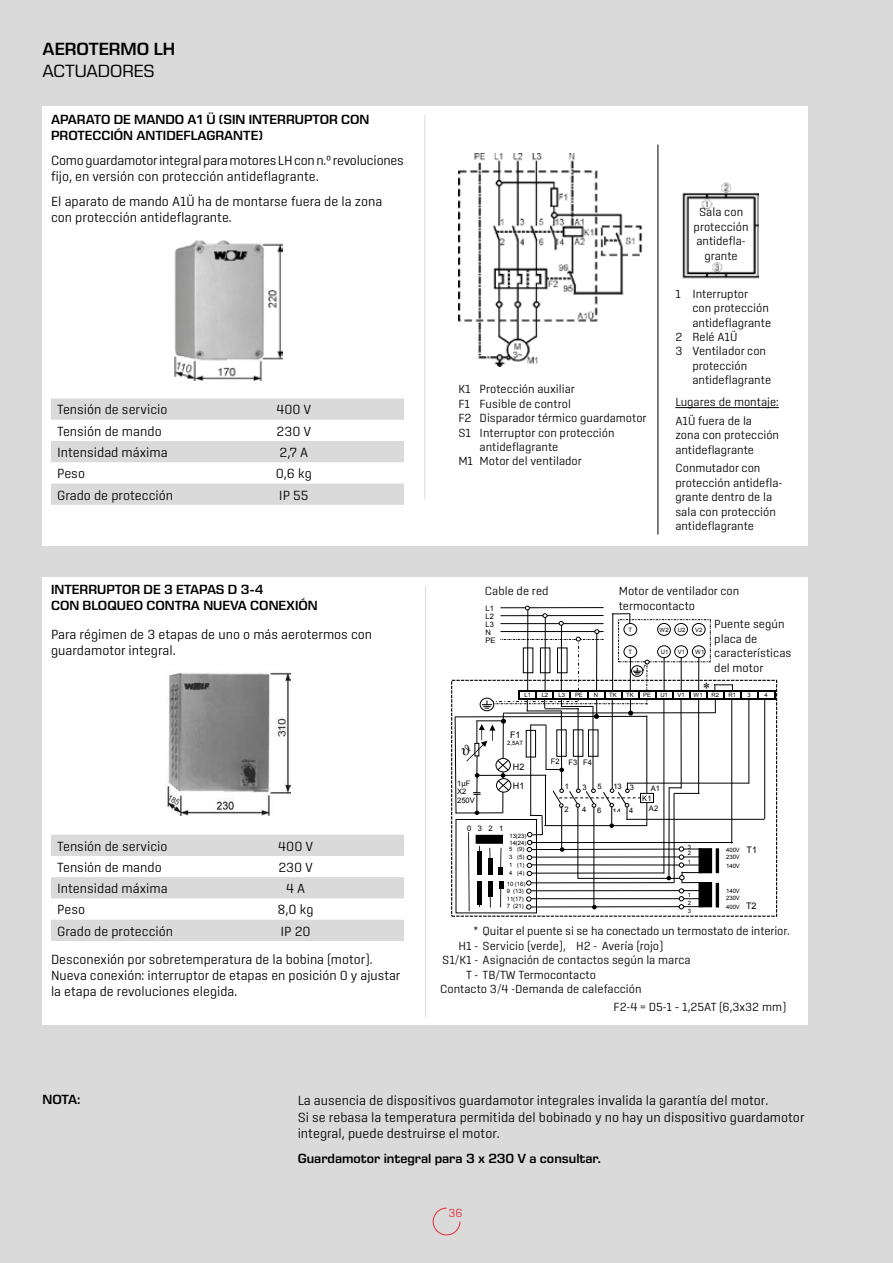
<style>
.page{position:relative;width:893px;height:1263px;background:#dadada}
.page>*{position:absolute;margin:0;border:0;box-sizing:border-box;transform-origin:0 0}
.t1{font:600 18px "Eurostile Next LT Pro";color:#000}
.t2{font:18px "Eurostile Next LT Pro";color:#000}
.t3{font:15px "Times New Roman";color:#000}
.t4{font:300 13.5px/16.2px "Center";color:#000}
.t5{font:600 13.5px/16.2px "Eurostile Next LT Pro";color:#000}
.t6{font:300 12px/14.4px "Center";color:#000}
.t7{font:300 12px "Center";color:#e62a32}
.t8{font:9px "Arial";letter-spacing:.01em;color:#000}
.t9{font:7.5px/7.9px "Arial";color:#000}
.t10{font:6px/7.6px "Arial";letter-spacing:-.01em;color:#000}
</style>
<div class="page">
<svg style="left:432px;top:1207px;width:29px;height:29px"></svg>
<div style="left:43px;top:106px;width:765px;height:440px;background:#fff"></div>
<img style="left:458px;top:153px;width:300px;height:214px">
<hr style="left:675px;top:407px;width:104px;height:1px;background:#000">
<hr style="left:657px;top:145px;width:1px;height:389px;background:#000">
<img style="left:174px;top:240px;width:109px;height:141px">
<svg style="left:51px;top:398px;width:353px;height:107px"></svg>
<hr style="left:424px;top:115px;width:1px;height:385px;background:#dadada">
<div style="left:43px;top:577px;width:765px;height:448px;background:#fff"></div>
<div style="left:451px;top:680px;width:326px;height:237px;border:1px dashed #000"></div>
<img style="left:167px;top:672px;width:123px;height:144px">
<svg style="left:51px;top:835px;width:353px;height:106px"></svg>
<hr style="left:425px;top:586px;width:1px;height:431px;background:#dadada">
<svg style="left:454px;top:606px;width:321px;height:305px"></svg>
<h1 class="t1" style="left:43px;top:39px;width:134px">AEROTERMO LH</h1>
<h1 class="t2" style="left:43px;top:61px;width:114px">ACTUADORES</h1>
<p class="t5" style="left:51px;top:112px;width:320px">APARATO DE MANDO A1 Ü (SIN INTERRUPTOR CON<br>PROTECCIÓN ANTIDEFLAGRANTE)</p>
<p class="t4" style="left:51px;top:152px;width:354px">Como guardamotor integral para motores LH con n.º revoluciones fijo, en versión con protección antideflagrante.</p>
<p class="t4" style="left:51px;top:193px;width:333px">El aparato de mando A1Ü ha de montarse fuera de la zona con protección antideflagrante.</p>
<p class="t4" style="left:57px;top:401px;width:112px">Tensión de servicio</p>
<p class="t4" style="left:276px;top:401px;width:36px">400 V</p>
<p class="t4" style="left:57px;top:423px;width:106px">Tensión de mando</p>
<p class="t4" style="left:277px;top:423px;width:36px">230 V</p>
<p class="t4" style="left:57px;top:444px;width:112px">Intensidad máxima</p>
<p class="t4" style="left:279px;top:444px;width:30px">2,7 A</p>
<p class="t4" style="left:57px;top:465px;width:29px">Peso</p>
<p class="t4" style="left:276px;top:465px;width:38px">0,6 kg</p>
<p class="t4" style="left:57px;top:487px;width:118px">Grado de protección</p>
<p class="t4" style="left:279px;top:487px;width:31px">IP 55</p>
<p class="t5" style="left:51px;top:581px;width:268px">INTERRUPTOR DE 3 ETAPAS D 3-4<br>CON BLOQUEO CONTRA NUEVA CONEXIÓN</p>
<p class="t4" style="left:51px;top:626px;width:323px">Para régimen de 3 etapas de uno o más aerotermos con guardamotor integral.</p>
<p class="t4" style="left:57px;top:838px;width:112px">Tensión de servicio</p>
<p class="t4" style="left:278px;top:838px;width:36px">400 V</p>
<p class="t4" style="left:57px;top:859px;width:106px">Tensión de mando</p>
<p class="t4" style="left:278px;top:859px;width:36px">230 V</p>
<p class="t4" style="left:57px;top:880px;width:112px">Intensidad máxima</p>
<p class="t4" style="left:286px;top:880px;width:21px">4 A</p>
<p class="t4" style="left:57px;top:901px;width:29px">Peso</p>
<p class="t4" style="left:278px;top:901px;width:38px">8,0 kg</p>
<p class="t4" style="left:57px;top:923px;width:118px">Grado de protección</p>
<p class="t4" style="left:51px;top:917px;width:323px;line-height:28.2px;text-indent:229px">IP 20<br>Desconexión por sobretemperatura de la bobina (motor).</p>
<p class="t4" style="left:51px;top:967px;width:351px">Nueva conexión: interruptor de etapas en posición 0 y ajustar la etapa de revoluciones elegida.</p>
<p class="t6" style="left:458px;top:382px;width:118px">K1 Protección auxiliar</p>
<p class="t6" style="left:458px;top:396px;width:114px">F1 Fusible de control</p>
<p class="t6" style="left:458px;top:411px;width:190px">F2 Disparador térmico guardamotor</p>
<p class="t6" style="left:458px;top:425px;width:158px">S1 Interruptor con protección</p>
<p class="t6" style="left:480px;top:440px;width:80px">antideflagrante</p>
<p class="t6" style="left:458px;top:454px;width:125px">M1 Motor del ventilador</p>
<p class="t6" style="left:694px;top:205px;width:56px;text-align:center">Sala con protección antidefla&shy;grante</p>
<p class="t6" style="left:675px;top:286px;width:74px">1 Interruptor</p>
<p class="t6" style="left:692px;top:301px;width:78px">con protección</p>
<p class="t6" style="left:692px;top:315px;width:80px">antideflagrante</p>
<p class="t6" style="left:675px;top:330px;width:64px">2 Relé A1Ü</p>
<p class="t6" style="left:675px;top:344px;width:92px">3 Ventilador con</p>
<p class="t6" style="left:692px;top:358px;width:56px">protección</p>
<p class="t6" style="left:692px;top:373px;width:80px">antideflagrante</p>
<p class="t6" style="left:675px;top:393px;width:105px;line-height:18.6px">Lugares de montaje:<br>A1Ü fuera de la</p>
<p class="t6" style="left:675px;top:428px;width:105px">zona con protección antideflagrante</p>
<p class="t6" style="left:675px;top:461px;width:109px">Conmutador con protección antidefla&shy;grante dentro de la sala con protección antideflagrante</p>
<p class="t6" style="left:485px;top:584px;width:65px">Cable de red</p>
<p class="t9" style="left:485px;top:604px;width:10px">L1</p>
<p class="t9" style="left:485px;top:613px;width:12px">L2<br>L3<br>N<br>PE</p>
<p class="t6" style="left:619px;top:584px;width:122px">Motor de ventilador con termocontacto</p>
<p class="t10" style="left:629px;top:626px;width:5px">T</p>
<p class="t10" style="left:659px;top:626px;width:11px">W2</p>
<p class="t10" style="left:678px;top:626px;width:9px">U2</p>
<p class="t10" style="left:695px;top:626px;width:9px">V2</p>
<p class="t10" style="left:629px;top:648px;width:5px">T</p>
<p class="t10" style="left:661px;top:648px;width:9px">U1</p>
<p class="t10" style="left:678px;top:648px;width:9px">V1</p>
<p class="t10" style="left:695px;top:648px;width:11px">W1</p>
<p class="t6" style="left:714px;top:617px;width:79px">Puente según placa de características del motor</p>
<p class="t3" style="left:703px;top:678px;width:9px">*</p>
<p class="t10" style="left:525px;top:691px;width:8px">L1</p>
<p class="t10" style="left:542px;top:691px;width:8px">L2</p>
<p class="t10" style="left:559px;top:691px;width:8px">L3</p>
<p class="t10" style="left:575px;top:691px;width:9px">PE</p>
<p class="t10" style="left:594px;top:691px;width:6px">N</p>
<p class="t10" style="left:609px;top:691px;width:9px">TK</p>
<p class="t10" style="left:626px;top:691px;width:9px">TK</p>
<p class="t10" style="left:643px;top:691px;width:9px">PE</p>
<p class="t10" style="left:660px;top:691px;width:9px">U1</p>
<p class="t10" style="left:677px;top:691px;width:9px">V1</p>
<p class="t10" style="left:693px;top:691px;width:11px">W1</p>
<p class="t10" style="left:711px;top:691px;width:9px">R2</p>
<p class="t10" style="left:728px;top:691px;width:9px">R1</p>
<p class="t10" style="left:748px;top:691px;width:5px">3</p>
<p class="t10" style="left:765px;top:691px;width:5px">4</p>
<p class="t9" style="left:457px;top:779px;width:19px;line-height:8.7px">1µF<br>X2<br>250V</p>
<p class="t8" style="left:510px;top:728px;width:12px">F1</p>
<p class="t10" style="left:507px;top:739px;width:17px">2,5AT</p>
<p class="t8" style="left:513px;top:760px;width:13px">H2</p>
<p class="t8" style="left:513px;top:780px;width:13px">H1</p>
<p class="t9" style="left:467px;top:824px;width:38px">0321</p>
<p class="t10" style="left:509px;top:832px;width:18px;line-height:7.1px">13(23)<br>14(24)</p>
<p class="t10" style="left:509px;top:845px;width:17px">5 (9)<br>3 (5)</p>
<p class="t10" style="left:509px;top:869px;width:17px">4 (4)</p>
<p class="t10" style="left:509px;top:861px;width:17px">1 (1)</p>
<p class="t9" style="left:551px;top:759px;width:43px">F2 F3 F4</p>
<p class="t9" style="left:565px;top:783px;width:6px">1</p>
<p class="t9" style="left:564px;top:805px;width:6px">2</p>
<p class="t9" style="left:582px;top:783px;width:6px">3</p>
<p class="t9" style="left:582px;top:806px;width:6px">4</p>
<p class="t9" style="left:597px;top:783px;width:6px">5</p>
<p class="t9" style="left:597px;top:807px;width:6px">6</p>
<p class="t9" style="left:613px;top:782px;width:10px">13</p>
<p class="t9" style="left:613px;top:807px;width:10px">14</p>
<p class="t9" style="left:630px;top:784px;width:6px">3</p>
<p class="t9" style="left:629px;top:806px;width:6px">4</p>
<p class="t9" style="left:651px;top:785px;width:11px">A1</p>
<p class="t9" style="left:649px;top:805px;width:11px">A2</p>
<p class="t9" style="left:642px;top:794px;width:11px">K1</p>
<p class="t10" style="left:688px;top:843px;width:5px;line-height:6.4px">3<br>2</p>
<p class="t10" style="left:688px;top:858px;width:5px">1</p>
<p class="t8" style="left:746px;top:844px;width:12px">T1</p>
<p class="t10" style="left:726px;top:846px;width:15px">400V<br>230V</p>
<p class="t10" style="left:726px;top:862px;width:15px">140V</p>
<p class="t10" style="left:507px;top:880px;width:20px">10 (16)<br>9 (13)<br>11(17)<br>7 (21)</p>
<p class="t10" style="left:688px;top:891px;width:5px;line-height:8.1px;text-align:justify">1<br>2<br>3</p>
<p class="t10" style="left:726px;top:888px;width:15px;line-height:6.6px">140V<br>230V</p>
<p class="t8" style="left:746px;top:899px;width:12px">T2</p>
<p class="t10" style="left:726px;top:903px;width:15px">400V</p>
<p class="t6" style="left:474px;top:924px;width:317px">* Quitar el puente si se ha conectado un termostato de interior.</p>
<p class="t6" style="left:459px;top:938px;width:206px">H1 - Servicio (verde), H2 - Avería (rojo)</p>
<p class="t6" style="left:442px;top:953px;width:250px">S1/K1 - Asignación de contactos según la marca</p>
<p class="t6" style="left:466px;top:967px;width:131px">T - TB/TW Termocontacto</p>
<p class="t6" style="left:440px;top:981px;width:203px">Contacto 3/4 -Demanda de calefacción</p>
<p class="t6" style="left:614px;top:999px;width:174px">F2-4 = D5-1 – 1,25AT (6,3x32 mm)</p>
<p class="t5" style="left:43px;top:1092px;width:39px">NOTA:</p>
<p class="t4" style="left:298px;top:1092px;width:508px">La ausencia de dispositivos guardamotor integrales invalida la garantía del motor.<br>Si se rebasa la temperatura permitida del bobinado y no hay un dispositivo guardamotor integral, puede destruirse el motor.</p>
<p class="t5" style="left:298px;top:1150px;width:305px">Guardamotor integral para 3 x 230 V a consultar.</p>
<p class="t7" style="left:449px;top:1206px;width:16px">36</p>
</div>
